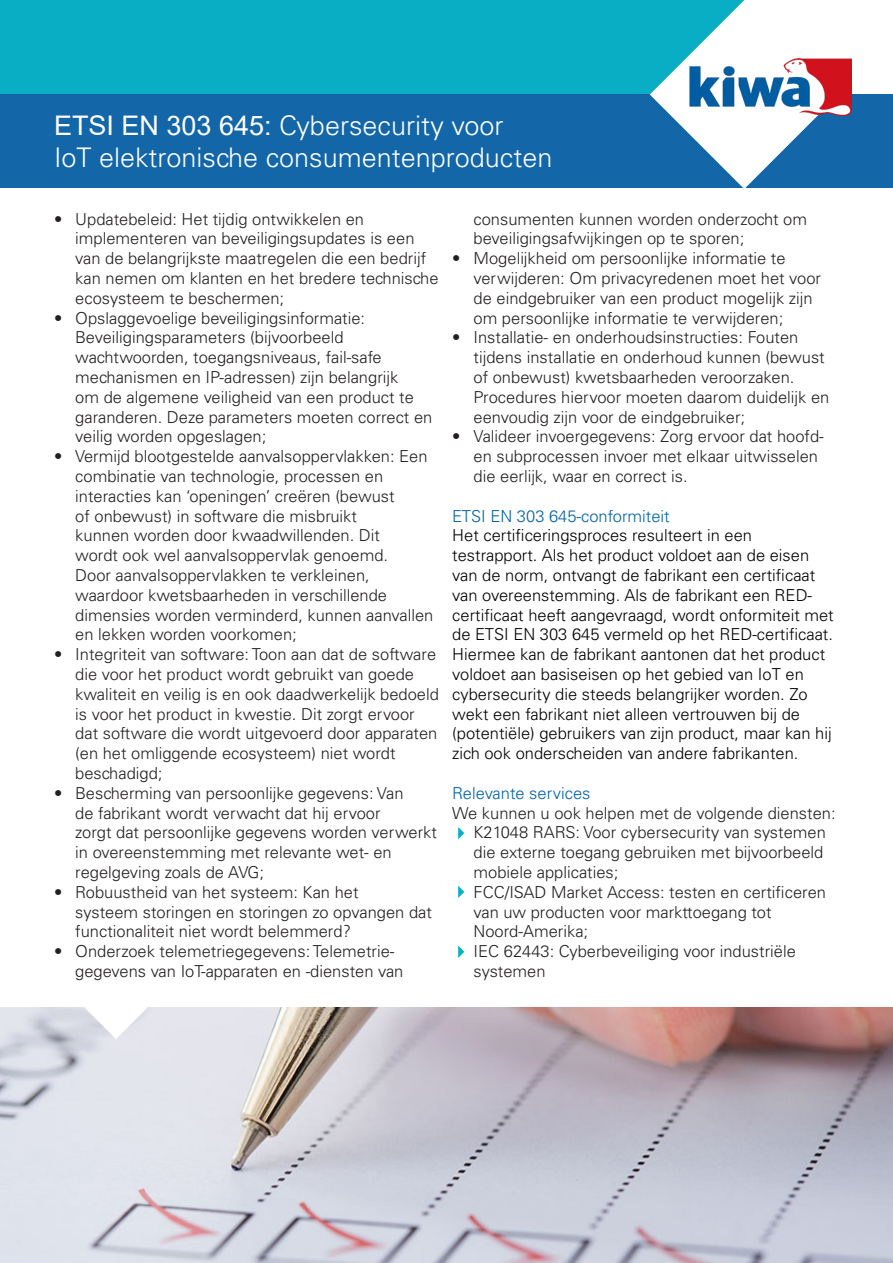
<style>
.page{position:relative;width:893px;height:1263px;background:#fff}
.page>*{position:absolute;margin:0;border:0;box-sizing:border-box;transform-origin:0 0}
.t1{font:300 27px/32.4px "Univers LT Std";color:#fff}
.t2{font:300 16.5px/19.8px "Univers LT Std";color:#231f20}
.t3{font:300 16.5px/19.8px "Univers LT Std";color:#000}
.t4{font:300 16.5px "Univers LT Std";color:#0062a5}
.s1{font-family:"Arial";font-weight:400}
</style>
<div class="page">
<div style="left:0;top:94px;width:893px;height:93px;background:#1366a8"></div>
<div style="left:0;top:0;width:893px;height:94px;background:#09aec5"></div>
<div style="left:745px;top:0;width:148px;height:93px;background:#fff"></div>
<svg style="left:650px;top:0;width:201px;height:188px"></svg>
<img style="left:690px;top:59px;width:162px;height:57px">
<img style="left:0;top:1007px;width:893px;height:256px">
<svg style="left:84px;top:1007px;width:64px;height:32px"></svg>
<svg style="left:458px;top:945px;width:6px;height:13px"></svg>
<svg style="left:458px;top:886px;width:6px;height:12px"></svg>
<svg style="left:458px;top:827px;width:6px;height:12px"></svg>
<p class="t1" style="left:54px;top:109px;width:500px"><span class="s1">ETSI EN 303 645:</span> Cybersecurity voor<br>IoT elektronische consumentenproducten</p>
<p class="t2" style="left:75px;top:209px;width:365px;text-indent:-21px">• Updatebeleid: Het tijdig ontwikkelen en implementeren van beveiligingsupdates is een van de belangrijkste maatregelen die een bedrijf kan nemen om klanten en het bredere technische ecosysteem te beschermen;</p>
<p class="t2" style="left:75px;top:308px;width:359px;text-indent:-21px">• Opslaggevoelige beveiligingsinformatie:<br>Beveiligingsparameters (bijvoorbeeld wachtwoorden, toegangsniveaus, fail-safe mechanismen en IP-adressen) zijn belangrijk<br>om de algemene veiligheid van een product te garanderen. Deze parameters moeten correct en veilig worden opgeslagen;</p>
<p class="t2" style="left:75px;top:446px;width:360px;text-indent:-21px">• Vermijd blootgestelde aanvalsoppervlakken: Een combinatie van technologie, processen en interacties kan ‘openingen’ creëren (bewust<br>of onbewust) in software die misbruikt<br>kunnen worden door kwaadwillenden. Dit<br>wordt ook wel aanvalsoppervlak genoemd.<br>Door aanvalsoppervlakken te verkleinen, waardoor kwetsbaarheden in verschillende dimensies worden verminderd, kunnen aanvallen en lekken worden voorkomen;</p>
<p class="t2" style="left:75px;top:644px;width:365px;text-indent:-21px">• Integriteit van software: Toon aan dat de software die voor het product wordt gebruikt van goede kwaliteit en veilig is en ook daadwerkelijk bedoeld is voor het product in kwestie. Dit zorgt ervoor dat software die wordt uitgevoerd door apparaten (en het omliggende ecosysteem) niet wordt beschadigd;</p>
<p class="t2" style="left:75px;top:783px;width:363px;text-indent:-21px">• Bescherming van persoonlijke gegevens: Van<br>de fabrikant wordt verwacht dat hij ervoor<br>zorgt dat persoonlijke gegevens worden verwerkt in overeenstemming met relevante wet- en regelgeving zoals de AVG;</p>
<p class="t2" style="left:75px;top:882px;width:358px;text-indent:-21px">• Robuustheid van het systeem: Kan het<br>systeem storingen en storingen zo opvangen dat functionaliteit niet wordt belemmerd?</p>
<p class="t2" style="left:75px;top:941px;width:330px;text-indent:-21px">• Onderzoek telemetriegegevens: Telemetrie&shy;gegevens van IoT-apparaten en -diensten van</p>
<p class="t2" style="left:474px;top:209px;width:335px">consumenten kunnen worden onderzocht om beveiligingsafwijkingen op te sporen;</p>
<p class="t2" style="left:474px;top:248px;width:349px;text-indent:-21px">• Mogelijkheid om persoonlijke informatie te verwijderen: Om privacyredenen moet het voor de eindgebruiker van een product mogelijk zijn om persoonlijke informatie te verwijderen;</p>
<p class="t2" style="left:474px;top:328px;width:357px;text-indent:-21px">• Installatie- en onderhoudsinstructies: Fouten tijdens installatie en onderhoud kunnen (bewust of onbewust) kwetsbaarheden veroorzaken.<br>Procedures hiervoor moeten daarom duidelijk en eenvoudig zijn voor de eindgebruiker;</p>
<p class="t2" style="left:474px;top:427px;width:352px;text-indent:-21px">• Valideer invoergegevens: Zorg ervoor dat hoofd&shy;en subprocessen invoer met elkaar uitwisselen die eerlijk, waar en correct is.</p>
<p class="t4" style="left:452px;top:506px;width:219px">ETSI EN 303 645-conformiteit</p>
<p class="t3" style="left:452px;top:526px;width:383px">Het certificeringsproces resulteert in een testrapport. Als het product voldoet aan de eisen van de norm, ontvangt de fabrikant een certificaat van overeenstemming. Als de fabrikant een RED&shy;certificaat heeft aangevraagd, wordt onformiteit met de ETSI EN 303 645 vermeld op het RED-certificaat.<br>Hiermee kan de fabrikant aantonen dat het product voldoet aan basiseisen op het gebied van IoT en cybersecurity die steeds belangrijker worden. Zo wekt een fabrikant niet alleen vertrouwen bij de (potentiële) gebruikers van zijn product, maar kan hij zich ook onderscheiden van andere fabrikanten.</p>
<p class="t4" style="left:452px;top:783px;width:140px">Relevante services</p>
<p class="t2" style="left:452px;top:803px;width:385px">We kunnen u ook helpen met de volgende diensten:</p>
<p class="t2" style="left:474px;top:823px;width:354px">K21048 RARS: Voor cybersecurity van systemen die externe toegang gebruiken met bijvoorbeeld mobiele applicaties;</p>
<p class="t2" style="left:474px;top:882px;width:354px">FCC/ISAD Market Access: testen en certificeren van uw producten voor markttoegang tot<br>Noord-Amerika;</p>
<p class="t2" style="left:474px;top:941px;width:324px">IEC 62443: Cyberbeveiliging voor industriële systemen</p>
</div>
